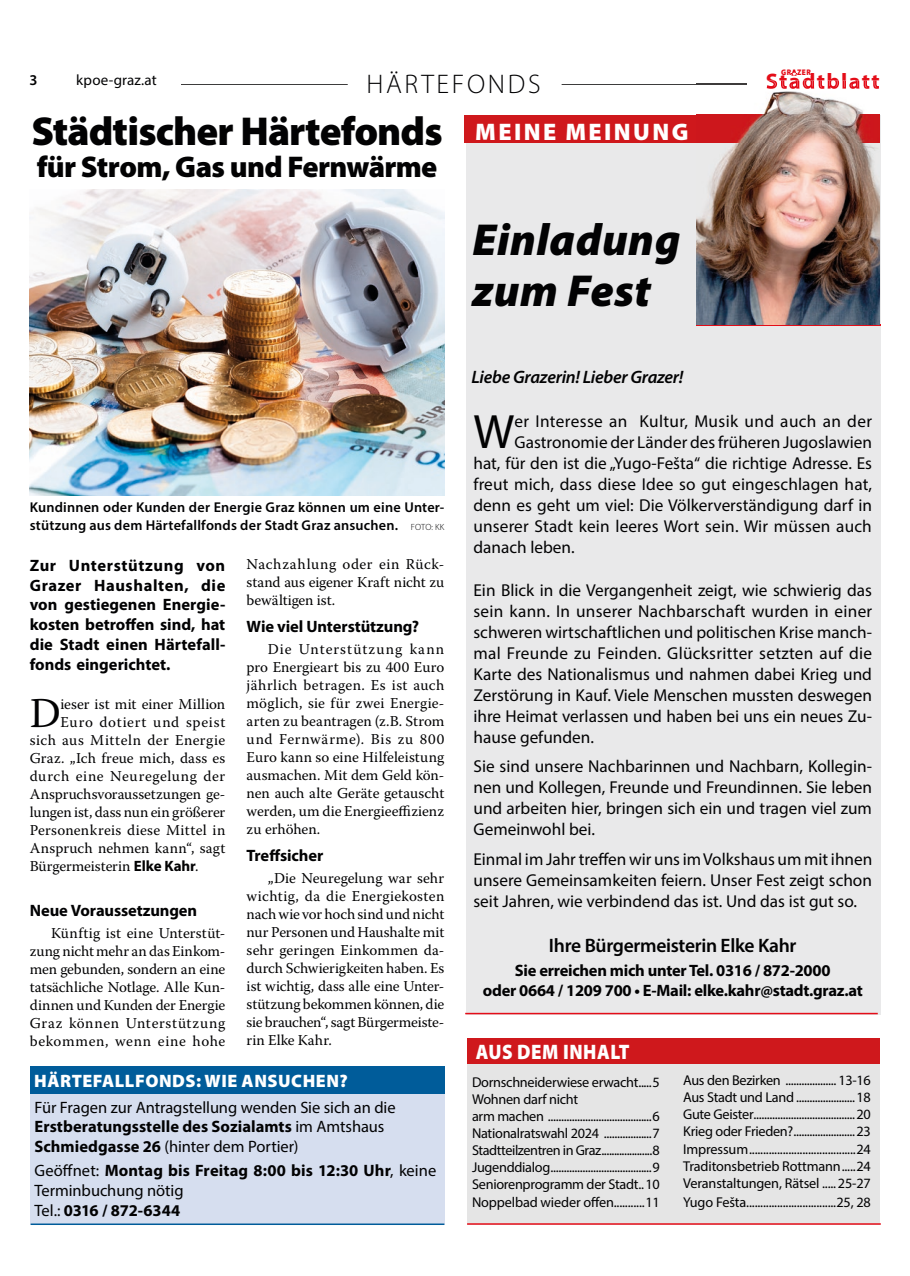
<style>
.page{position:relative;width:910px;height:1276px;background:#fff}
.page>*{position:absolute;margin:0;border:0;box-sizing:border-box;transform-origin:0 0}
.t1{font:48.45px "Myriad Pro";color:#020203}
.t2{font:italic 900 45px/51px "Myriad Pro";letter-spacing:.01em;color:#020203}
.t3{font:42.3px "Warnock Pro";color:#020203}
.t4{font:900 40.5px "Myriad Pro";letter-spacing:-.025em;color:#020203}
.t5{font:900 30px "Myriad Pro";letter-spacing:-.025em;color:#020203}
.t6{font:300 27px "Myriad Pro";letter-spacing:.1em;color:#020203}
.t7{font:900 24px "Myriad Pro";letter-spacing:.1em;color:#fff}
.t8{font:700 22.5px "Myriad Pro";letter-spacing:.06em;color:#e40d18}
.t9{font:900 21px "Myriad Pro";letter-spacing:.03em;color:#fff;scale:.9 1}
.t10{font:600 19.5px "Myriad Pro";letter-spacing:-.015em;color:#020203}
.t11{font:italic 600 18px "Myriad Pro";letter-spacing:-.015em;color:#020203}
.t12{font:900 18px "Myriad Pro";letter-spacing:.03em;color:#fff}
.t13{font:17.25px/21px "Myriad Pro";color:#020203;text-align:justify}
.t14{font:17.25px "Myriad Pro";letter-spacing:.02em;color:#020203}
.t15{font:700 16.5px/19.8px "Myriad Pro";letter-spacing:-.01em;color:#020203;text-align:center}
.t16{font:16.5px/19.8px "Myriad Pro";letter-spacing:-.005em;color:#020203}
.t17{font:15px/18px "Warnock Pro";letter-spacing:.01em;color:#020203;text-align:justify}
.t18{font:15px "Warnock Pro";letter-spacing:.03em;color:#020203}
.t19{font:15px "Warnock Pro";letter-spacing:.035em;color:#020203}
.t20{font:15px "Warnock Pro";letter-spacing:.045em;color:#020203}
.t21{font:15px "Myriad Pro";letter-spacing:.01em;color:#020203}
.t22{font:600 15px "Myriad Pro";color:#020203}
.t23{font:14.25px/17.1px "Myriad Pro";letter-spacing:-.02em;color:#020203}
.t24{font:600 14.25px/18px "Myriad Pro";letter-spacing:.015em;color:#020203}
.t25{font:300 9px "Myriad Pro";letter-spacing:.01em;color:#020203}
.t26{font:900 8.1px "Myriad Pro";letter-spacing:.06em;color:#e40d18;scale:.9 1}
.s1{font-weight:700}
.s2{font-weight:400}
.s3{font-family:"Myriad Pro";font-weight:700}
</style>
<div class="page">
<hr style="left:181px;top:84px;width:566px;height:1px;background:#3d3c3c">
<svg style="left:768px;top:70px;width:111px;height:11px"></svg>
<div style="left:348px;top:72px;width:214px;height:23px;background:#fff;border-radius:4px"></div>
<div style="left:466px;top:115px;width:415px;height:899px;background:#e9e9ea"></div>
<div style="left:465px;top:115px;width:415px;height:27px;background:#cf181c"></div>
<hr style="left:465px;top:1013px;width:413px;height:1px;background:#e40d18">
<div style="left:467px;top:1060px;width:412px;height:164px;background:#e5e5e5"></div>
<div style="left:467px;top:1038px;width:413px;height:25px;background:#cf181c"></div>
<hr style="left:467px;top:1223px;width:414px;height:1px;background:#e40d18">
<hr style="left:697px;top:324px;width:184px;height:2px;background:#e40d18">
<img style="left:697px;top:83px;width:183px;height:241px">
<img style="left:697px;top:84px;width:50px;height:1px">
<img style="left:765px;top:81px;width:115px;height:9px">
<img style="left:797px;top:81px;width:7px;height:8px">
<img style="left:804px;top:81px;width:4px;height:8px">
<img style="left:808px;top:81px;width:71px;height:8px">
<img style="left:697px;top:324px;width:183px;height:1px">
<img style="left:30px;top:190px;width:414px;height:306px">
<div style="left:30px;top:1080px;width:414px;height:145px;background:#d6deef"></div>
<div style="left:30px;top:1066px;width:414px;height:27px;background:#005c9a"></div>
<hr style="left:31px;top:1223px;width:413px;height:2px;background:#005c9a">
<p class="t26" style="left:781px;top:67px;width:35px">GRAZER</p>
<p class="t21" style="left:76px;top:71px;width:82px">kpoe-graz.at</p>
<h3 class="t6" style="left:366px;top:68px;width:176px">HÄRTEFONDS</h3>
<h3 class="t7" style="left:475px;top:115px;width:215px">MEINE MEINUNG</h3>
<p class="t22" style="left:29px;top:70px;width:10px">3</p>
<h3 class="t8" style="left:766px;top:66px;width:115px">Stadtblatt</h3>
<h3 class="t4" style="left:31px;top:104px;width:413px">Städtischer Härtefonds</h3>
<h3 class="t5" style="left:37px;top:147px;width:402px">für Strom, Gas und Fernwärme</h3>
<h2 class="t2" style="left:472px;top:212px;width:210px">Einladung zum Fest</h2>
<p class="t24" style="left:30px;top:497px;width:416px">Kundinnen oder Kunden der Energie Graz können um eine Unter&shy;stützung aus dem Härtefallfonds der Stadt Graz ansuchen.</p>
<p class="t25" style="left:411px;top:521px;width:35px">FOTO: KK</p>
<p class="t17" style="left:247px;top:555px;width:199px">Nachzahlung oder ein Rück&shy;stand aus eigener Kraft nicht zu bewältigen ist.</p>
<p class="t15" style="left:247px;top:616px;width:174px">Wie viel Unterstützung?</p>
<p class="t17" style="left:247px;top:640px;width:199px;text-indent:21px">Die Unterstützung kann pro Energieart bis zu 400 Euro jährlich betragen. Es ist auch möglich, sie für zwei Energie&shy;arten zu beantragen (z.B. Strom und Fernwärme). Bis zu 800<br>Euro kann so eine Hilfeleistung ausmachen. Mit dem Geld kön&shy;nen auch alte Geräte getauscht werden, um die Energieeffizienz zu erhöhen.</p>
<p class="t15" style="left:247px;top:845px;width:78px">Treffsicher</p>
<p class="t17" style="left:247px;top:869px;width:199px;text-indent:21px">„Die Neuregelung war sehr wichtig, da die Energiekosten nach wie vor hoch sind und nicht nur Personen und Haushalte mit sehr geringen Einkommen da&shy;durch Schwierigkeiten haben. Es ist wichtig, dass alle eine Unter&shy;stützung bekommen können, die sie brauchen“, sagt Bürgermeiste&shy;rin Elke Kahr.</p>
<p class="t12" style="left:34px;top:1069px;width:315px">HÄRTEFALLFONDS: WIE ANSUCHEN?</p>
<p class="t16" style="left:34px;top:1097px;width:363px">Für Fragen zur Antragstellung wenden Sie sich an die<br><span class="s1">Erstberatungsstelle des Sozialamts</span> im Amtshaus<br><span class="s1">Schmiedgasse 26</span> (hinter dem Portier)</p>
<p class="t15" style="left:34px;top:1160px;width:403px;text-align:left"><span class="s2">Geöffnet:</span> Montag bis Freitag 8:00 bis 12:30 Uhr<span class="s2">, keine<br>Terminbuchung nötig<br>Tel.:</span> 0316 / 872-6344</p>
<p class="t15" style="left:30px;top:555px;width:197px;text-align:justify">Zur Unterstützung von Grazer Haushalten, die von gestiegenen Energie&shy;kosten betroffen sind, hat die Stadt einen Härtefall&shy;fonds eingerichtet.</p>
<h3 class="t3" style="left:30px;top:688px;width:33px">D</h3>
<p class="t17" style="left:60px;top:695px;width:166px">ieser ist mit einer Million</p>
<p class="t20" style="left:60px;top:713px;width:166px">Euro dotiert und speist</p>
<p class="t18" style="left:30px;top:731px;width:197px">sich aus Mitteln der Energie</p>
<p class="t17" style="left:30px;top:749px;width:197px">Graz. „Ich freue mich, dass es</p>
<p class="t19" style="left:30px;top:767px;width:197px">durch eine Neuregelung der</p>
<p class="t17" style="left:30px;top:785px;width:197px">Anspruchsvoraussetzungen ge-</p>
<p class="t17" style="left:30px;top:803px;width:197px">lungen ist, dass nun ein größerer</p>
<p class="t17" style="left:30px;top:821px;width:197px">Personenkreis diese Mittel in</p>
<p class="t17" style="left:30px;top:839px;width:197px">Anspruch nehmen kann“, sagt</p>
<p class="t17" style="left:30px;top:857px;width:170px">Bürgermeisterin <span class="s3">Elke Kahr</span>.</p>
<p class="t15" style="left:30px;top:899px;width:169px">Neue Voraussetzungen</p>
<p class="t17" style="left:30px;top:923px;width:197px;text-indent:21px">Künftig ist eine Unterstüt&shy;zung nicht mehr an das Einkom&shy;men gebunden, sondern an eine tatsächliche Notlage. Alle Kun&shy;dinnen und Kunden der Energie Graz können Unterstützung bekommen, wenn eine hohe</p>
<p class="t11" style="left:471px;top:365px;width:214px">Liebe Grazerin! Lieber Grazer!</p>
<h1 class="t1" style="left:473px;top:402px;width:42px">W</h1>
<p class="t14" style="left:514px;top:411px;width:359px">er Interesse an Kultur, Musik und auch an der</p>
<p class="t13" style="left:514px;top:432px;width:359px">Gastronomie der Länder des früheren Jugoslawien</p>
<p class="t13" style="left:473px;top:453px;width:400px">hat, für den ist die „Yugo-Fešta“ die richtige Adresse. Es</p>
<p class="t13" style="left:473px;top:474px;width:400px">freut mich, dass diese Idee so gut eingeschlagen hat,</p>
<p class="t13" style="left:473px;top:494px;width:400px">denn es geht um viel: Die Völkerverständigung darf in</p>
<p class="t13" style="left:473px;top:515px;width:400px">unserer Stadt kein leeres Wort sein. Wir müssen auch</p>
<p class="t13" style="left:473px;top:536px;width:103px">danach leben.</p>
<p class="t13" style="left:473px;top:579px;width:400px">Ein Blick in die Vergangenheit zeigt, wie schwierig das sein kann. In unserer Nachbarschaft wurden in einer schweren wirtschaftlichen und politischen Krise manch&shy;mal Freunde zu Feinden. Glücksritter setzten auf die Karte des Nationalismus und nahmen dabei Krieg und Zerstörung in Kauf. Viele Menschen mussten deswegen ihre Heimat verlassen und haben bei uns ein neues Zu&shy;hause gefunden.</p>
<p class="t13" style="left:473px;top:756px;width:400px">Sie sind unsere Nachbarinnen und Nachbarn, Kollegin&shy;nen und Kollegen, Freunde und Freundinnen. Sie leben und arbeiten hier, bringen sich ein und tragen viel zum Gemeinwohl bei.</p>
<p class="t13" style="left:473px;top:848px;width:400px">Einmal im Jahr treffen wir uns im Volkshaus um mit ihnen unsere Gemeinsamkeiten feiern. Unser Fest zeigt schon seit Jahren, wie verbindend das ist. Und das ist gut so.</p>
<h3 class="t10" style="left:549px;top:933px;width:249px">Ihre Bürgermeisterin Elke Kahr</h3>
<p class="t15" style="left:483px;top:960px;width:381px">Sie erreichen mich unter Tel. 0316 / 872-2000<br>oder 0664 / 1209 700 • E-Mail: elke.kahr@stadt.graz.at</p>
<h3 class="t9" style="left:476px;top:1037px;width:173px">AUS DEM INHALT</h3>
<p class="t23" style="left:472px;top:1073px;width:189px">Dornschneiderwiese erwacht .....5<br>Wohnen darf nicht<br>arm machen .......................................6<br>Nationalratswahl 2024 ..................7<br>Stadtteilzentren in Graz ....................8<br>Jugenddialog ......................................9<br>Seniorenprogramm der Stadt ..10<br>Noppelbad wieder offen...........11</p>
<p class="t23" style="left:683px;top:1071px;width:189px;text-align:justify">Aus den Bezirken ................... 13-16<br>Aus Stadt und Land ......................18<br>Gute Geister ......................................20<br>Krieg oder Frieden? .......................23<br>Impressum ......................................24<br>Traditonsbetrieb Rottmann .....24<br>Veranstaltungen, Rätsel .....25-27</p>
<p class="t23" style="left:683px;top:1193px;width:189px">Yugo Fešta ................................25, 28</p>
</div>
